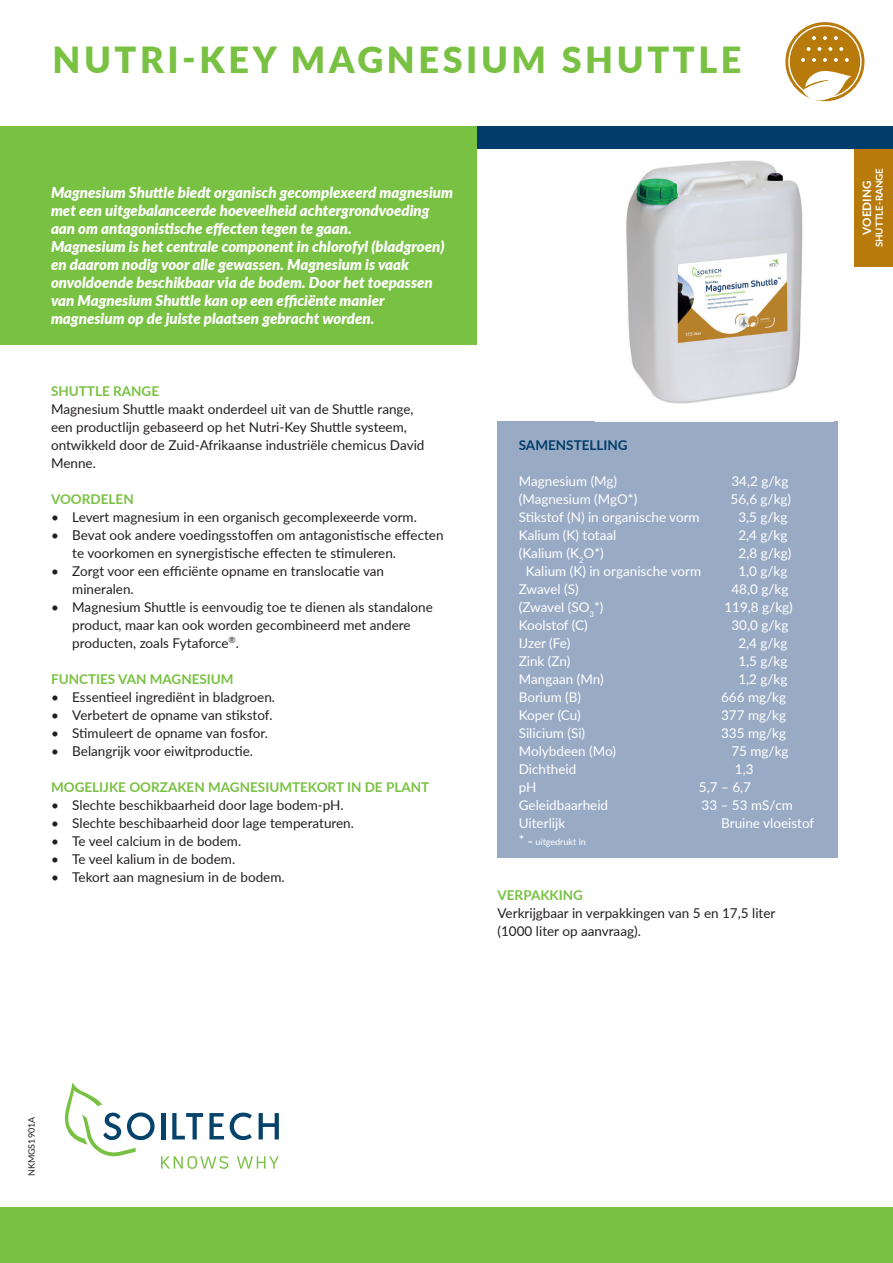
<style>
.page{position:relative;width:893px;height:1263px;background:#fff}
.page>*{position:absolute;margin:0;border:0;box-sizing:border-box;transform-origin:0 0}
.t1{font:900 36px "Lato";letter-spacing:.1em;color:#79c142}
.t2{font:italic 900 15px/18px "Lato";color:#fff}
.t3{font:13.5px/18px "Lato";color:#231f20}
.t4{font:13.5px "Lato";color:#fff}
.t5{font:700 13.5px "Lato";color:#79c142}
.t6{font:700 13.5px "Lato";color:#003d6a}
.t7{font:700 11.7px "Lato";color:#fff}
.t8{font:700 9.75px "Lato";color:#fff}
.t9{font:9px "Lato";color:#fff}
.t10{font:9px "Lato";color:#231f20}
.s1{font-size:13.5px}
</style>
<div class="page">
<div style="left:497px;top:421px;width:341px;height:437px;background:#99aac5"></div>
<div style="left:0;top:1208px;width:893px;height:55px;background:#79c142"></div>
<div style="left:0;top:126px;width:893px;height:23px;background:#003d6a"></div>
<div style="left:0;top:149px;width:476px;height:195px;background:#79c142"></div>
<div style="left:0;top:126px;width:476px;height:23px;background:#79c142"></div>
<div style="left:855px;top:149px;width:38px;height:118px;background:#b87b0b"></div>
<svg style="left:782px;top:19px;width:85px;height:85px"></svg>
<div style="left:785px;top:22px;width:79px;height:79px;background:#b87b0b;border-radius:50%"></div>
<svg style="left:802px;top:71px;width:49px;height:33px"></svg>
<div style="left:788px;top:25px;width:74px;height:73px;border:1px solid #fff;border-radius:50%"></div>
<svg style="left:812px;top:36px;width:4px;height:4px"></svg>
<svg style="left:823px;top:36px;width:4px;height:4px"></svg>
<svg style="left:834px;top:36px;width:4px;height:4px"></svg>
<svg style="left:807px;top:47px;width:3px;height:4px"></svg>
<svg style="left:817px;top:47px;width:4px;height:4px"></svg>
<svg style="left:828px;top:47px;width:4px;height:4px"></svg>
<svg style="left:839px;top:47px;width:4px;height:4px"></svg>
<svg style="left:801px;top:58px;width:4px;height:4px"></svg>
<svg style="left:812px;top:58px;width:4px;height:4px"></svg>
<svg style="left:823px;top:58px;width:4px;height:4px"></svg>
<svg style="left:834px;top:58px;width:4px;height:4px"></svg>
<svg style="left:845px;top:58px;width:4px;height:4px"></svg>
<img style="left:626px;top:160px;width:177px;height:244px">
<svg style="left:64px;top:1082px;width:215px;height:87px"></svg>
<h1 class="t1" style="left:52px;top:33px;width:691px">NUTRI-KEY MAGNESIUM SHUTTLE</h1>
<p class="t2" style="left:51px;top:183px;width:404px">Magnesium Shuttle biedt organisch gecomplexeerd magnesium met een uitgebalanceerde hoeveelheid achtergrondvoeding aan om antagonistische effecten tegen te gaan.<br>Magnesium is het centrale component in chlorofyl (bladgroen) en daarom nodig voor alle gewassen. Magnesium is vaak onvoldoende beschikbaar via de bodem. Door het toepassen van Magnesium Shuttle kan op een efficiënte manier magnesium op de juiste plaatsen gebracht worden.</p>
<p class="t5" style="left:51px;top:381px;width:110px">SHUTTLE RANGE</p>
<p class="t3" style="left:51px;top:400px;width:375px">Magnesium Shuttle maakt onderdeel uit van de Shuttle range, een productlijn gebaseerd op het Nutri-Key Shuttle systeem, ontwikkeld door de Zuid-Afrikaanse industriële chemicus David Menne.</p>
<p class="t5" style="left:51px;top:489px;width:84px">VOORDELEN</p>
<p class="t3" style="left:51px;top:508px;width:367px">• Levert magnesium in een organisch gecomplexeerde vorm.</p>
<p class="t3" style="left:72px;top:526px;width:373px;text-indent:-21px">• Bevat ook andere voedingsstoffen om antagonistische effecten te voorkomen en synergistische effecten te stimuleren.</p>
<p class="t3" style="left:72px;top:561px;width:313px;text-indent:-21px">• Zorgt voor een efficiënte opname en translocatie van mineralen.</p>
<p class="t3" style="left:72px;top:597px;width:362px;text-indent:-21px">• Magnesium Shuttle is eenvoudig toe te dienen als standalone product, maar kan ook worden gecombineerd met andere producten, zoals Fytaforce<sup>®</sup>.</p>
<p class="t5" style="left:51px;top:669px;width:184px">FUNCTIES VAN MAGNESIUM</p>
<p class="t3" style="left:51px;top:688px;width:226px">• Essentieel ingrediënt in bladgroen.</p>
<p class="t3" style="left:51px;top:706px;width:223px">• Verbetert de opname van stikstof.</p>
<p class="t3" style="left:51px;top:724px;width:219px">• Stimuleert de opname van fosfor.</p>
<p class="t3" style="left:51px;top:742px;width:204px">• Belangrijk voor eiwitproductie.</p>
<p class="t5" style="left:51px;top:777px;width:380px">MOGELIJKE OORZAKEN MAGNESIUMTEKORT IN DE PLANT</p>
<p class="t3" style="left:51px;top:796px;width:294px">• Slechte beschikbaarheid door lage bodem-pH.</p>
<p class="t3" style="left:51px;top:814px;width:304px">• Slechte beschibaarheid door lage temperaturen.</p>
<p class="t3" style="left:51px;top:832px;width:192px">• Te veel calcium in de bodem.</p>
<p class="t3" style="left:51px;top:849px;width:186px">• Te veel kalium in de bodem.</p>
<p class="t3" style="left:51px;top:867px;width:235px">• Tekort aan magnesium in de bodem.</p>
<p class="t6" style="left:519px;top:435px;width:110px">SAMENSTELLING</p>
<p class="t4" style="left:519px;top:471px;width:100px">Magnesium (Mg)</p>
<p class="t4" style="left:731px;top:471px;width:59px">34,2 g/kg</p>
<p class="t4" style="left:519px;top:489px;width:120px">(Magnesium (MgO*)</p>
<p class="t4" style="left:731px;top:489px;width:62px">56,6 g/kg)</p>
<p class="t4" style="left:519px;top:507px;width:182px">Stikstof (N) in organische vorm</p>
<p class="t4" style="left:738px;top:507px;width:51px">3,5 g/kg</p>
<p class="t4" style="left:519px;top:525px;width:99px">Kalium (K) totaal</p>
<p class="t4" style="left:738px;top:525px;width:51px">2,4 g/kg</p>
<p class="t4" style="left:519px;top:543px;width:86px">(Kalium (K<sub>2</sub>O*)</p>
<p class="t4" style="left:739px;top:543px;width:54px">2,8 g/kg)</p>
<p class="t4" style="left:526px;top:561px;width:177px">Kalium (K) in organische vorm</p>
<p class="t4" style="left:738px;top:561px;width:51px">1,0 g/kg</p>
<p class="t4" style="left:519px;top:579px;width:61px">Zwavel (S)</p>
<p class="t4" style="left:731px;top:579px;width:59px">48,0 g/kg</p>
<p class="t4" style="left:519px;top:597px;width:86px">(Zwavel (SO<sub>3</sub>*)</p>
<p class="t4" style="left:724px;top:597px;width:70px">119,8 g/kg)</p>
<p class="t4" style="left:519px;top:615px;width:70px">Koolstof (C)</p>
<p class="t4" style="left:731px;top:615px;width:59px">30,0 g/kg</p>
<p class="t4" style="left:519px;top:633px;width:53px">IJzer (Fe)</p>
<p class="t4" style="left:738px;top:633px;width:51px">2,4 g/kg</p>
<p class="t4" style="left:519px;top:651px;width:53px">Zink (Zn)</p>
<p class="t4" style="left:738px;top:651px;width:51px">1,5 g/kg</p>
<p class="t4" style="left:519px;top:669px;width:86px">Mangaan (Mn)</p>
<p class="t4" style="left:738px;top:669px;width:51px">1,2 g/kg</p>
<p class="t4" style="left:519px;top:687px;width:64px">Borium (B)</p>
<p class="t4" style="left:721px;top:687px;width:67px">666 mg/kg</p>
<p class="t4" style="left:519px;top:705px;width:64px">Koper (Cu)</p>
<p class="t4" style="left:721px;top:705px;width:67px">377 mg/kg</p>
<p class="t4" style="left:519px;top:723px;width:68px">Silicium (Si)</p>
<p class="t4" style="left:721px;top:723px;width:67px">335 mg/kg</p>
<p class="t4" style="left:519px;top:741px;width:99px">Molybdeen (Mo)</p>
<p class="t4" style="left:731px;top:741px;width:59px">75 mg/kg</p>
<p class="t4" style="left:519px;top:759px;width:59px">Dichtheid</p>
<p class="t4" style="left:735px;top:759px;width:20px">1,3</p>
<p class="t4" style="left:519px;top:777px;width:19px">pH</p>
<p class="t4" style="left:699px;top:777px;width:54px">5,7 – 6,7</p>
<p class="t4" style="left:519px;top:795px;width:91px">Geleidbaarheid</p>
<p class="t4" style="left:701px;top:795px;width:93px">33 – 53 mS/cm</p>
<p class="t4" style="left:519px;top:813px;width:48px">Uiterlijk</p>
<p class="t4" style="left:721px;top:813px;width:95px">Bruine vloeistof</p>
<p class="t9" style="left:519px;top:835px;width:69px"><span class="s1">*</span> = uitgedrukt in</p>
<p class="t5" style="left:497px;top:885px;width:87px">VERPAKKING</p>
<p class="t3" style="left:497px;top:904px;width:279px">Verkrijgbaar in verpakkingen van 5 en 17,5 liter (1000 liter op aanvraag).</p>
<p class="t8" style="left:872px;top:247px;width:81px;rotate:-90deg">SHUTTLE-RANGE</p>
<p class="t7" style="left:858px;top:235px;width:55px;rotate:-90deg">VOEDING</p>
<p class="t10" style="left:25px;top:1176px;width:61px;rotate:-90deg">NKMGS1901A</p>
</div>
